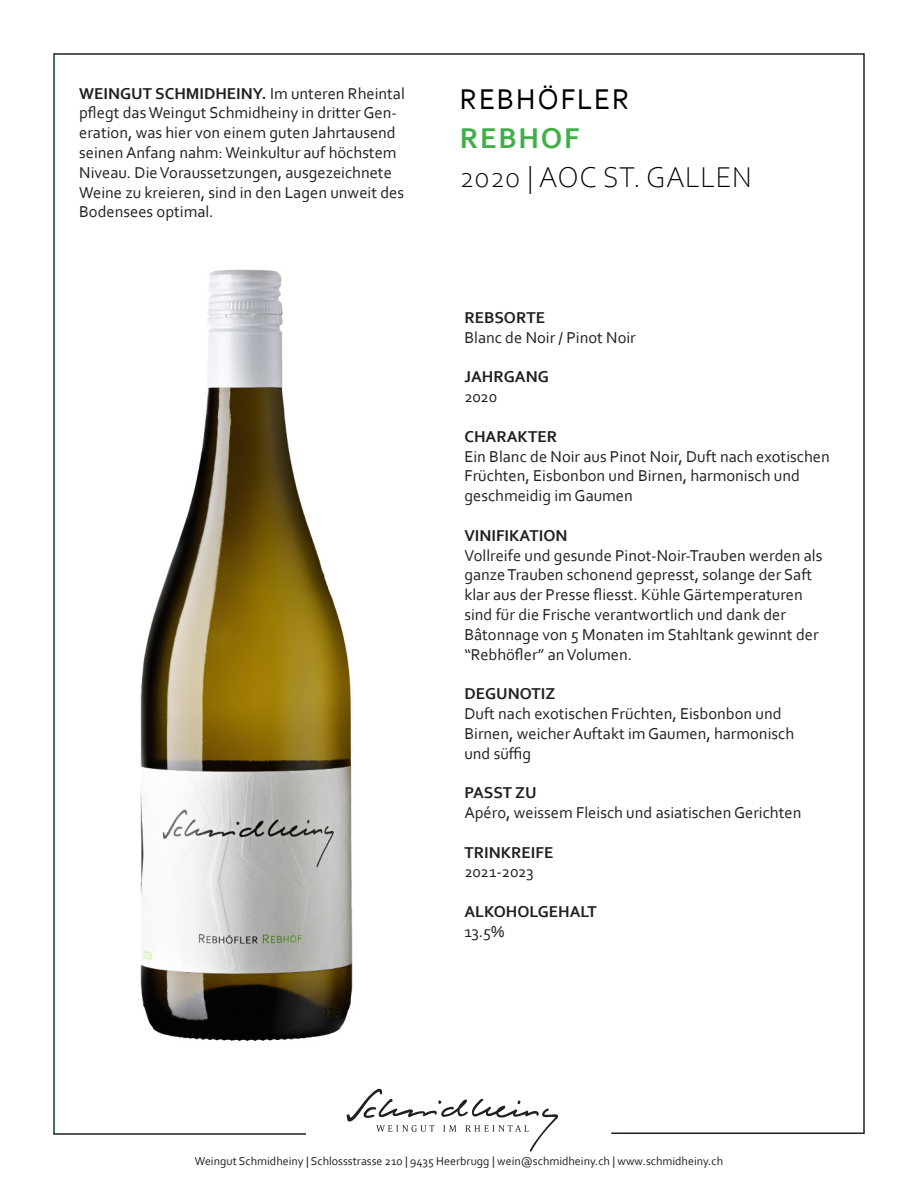
<style>
.page{position:relative;width:918px;height:1188px;background:#fff}
.page>*{position:absolute;margin:0;border:0;box-sizing:border-box;transform-origin:0 0}
.Header_-_Align_Left{font:300 30px "Corbel";letter-spacing:.02em;color:#000}
.Header_-_Align_Left-2{font:30px "Corbel";letter-spacing:.06em;color:#000}
.Header_-_Align_Left-3{font:700 30px "Corbel";letter-spacing:.06em;color:#40ae49}
.t1{font:16.5px/19.8px "Corbel";color:#231f20}
.t2{font:700 16.5px "Corbel";color:#231f20}
.t3{font:16.5px "Corbel";letter-spacing:-.02em;color:#231f20}
.t4{font:12px "Corbel";color:#231f20}
.s1{font-weight:700}
</style>
<div class="page">
<svg style="left:346px;top:1088px;width:212px;height:64px"></svg>
<img style="left:140px;top:269px;width:213px;height:773px">
<hr style="left:54px;top:53px;width:810px;height:2px;background:#231f20">
<hr style="left:53px;top:53px;width:2px;height:1081px;background:#044047">
<hr style="left:863px;top:53px;width:2px;height:1081px;background:#231f20">
<hr style="left:53px;top:1133px;width:253px;height:2px;background:#231f20">
<hr style="left:611px;top:1132px;width:253px;height:2px;background:#231f20">
<p class="t1" style="left:79px;top:83px;width:327px"><span class="s1">WEINGUT SCHMIDHEINY.</span> Im unteren Rheintal pflegt das Weingut Schmidheiny in dritter Gen&shy;eration, was hier von einem guten Jahrtausend seinen Anfang nahm: Weinkultur auf höchstem Niveau. Die Voraussetzungen, ausgezeichnete Weine zu kreieren, sind in den Lagen unweit des Bodensees optimal.</p>
<p class="Header_-_Align_Left-2" style="left:460px;top:80px;width:171px">REBHÖFLER</p>
<p class="Header_-_Align_Left-3" style="left:460px;top:119px;width:121px">REBHOF</p>
<p class="Header_-_Align_Left" style="left:459px;top:158px;width:294px">2020 | AOC ST. GALLEN</p>
<p class="t2" style="left:464px;top:307px;width:82px">REBSORTE</p>
<p class="t1" style="left:464px;top:327px;width:173px">Blanc de Noir / Pinot Noir</p>
<p class="t2" style="left:464px;top:367px;width:86px">JAHRGANG</p>
<p class="t1" style="left:464px;top:386px;width:34px">2020</p>
<p class="t2" style="left:464px;top:426px;width:94px">CHARAKTER</p>
<p class="t1" style="left:464px;top:446px;width:367px">Ein Blanc de Noir aus Pinot Noir, Duft nach exotischen<br>Früchten, Eisbonbon und Birnen, harmonisch und geschmeidig im Gaumen</p>
<p class="t2" style="left:464px;top:525px;width:105px">VINIFIKATION</p>
<p class="t1" style="left:464px;top:545px;width:359px">Vollreife und gesunde Pinot-Noir-Trauben werden als ganze Trauben schonend gepresst, solange der Saft klar aus der Presse fliesst. Kühle Gärtemperaturen</p>
<p class="t1" style="left:464px;top:604px;width:356px">sind für die Frische verantwortlich und dank der<br>Bâtonnage von 5 Monaten im Stahltank gewinnt der “Rebhöfler” an Volumen.</p>
<p class="t2" style="left:464px;top:684px;width:92px">DEGUNOTIZ</p>
<p class="t1" style="left:464px;top:703px;width:331px">Duft nach exotischen Früchten, Eisbonbon und<br>Birnen, weicher Auftakt im Gaumen, harmonisch</p>
<p class="t1" style="left:464px;top:743px;width:68px">und süffig</p>
<p class="t2" style="left:464px;top:783px;width:74px">PASST ZU</p>
<p class="t1" style="left:464px;top:802px;width:339px">Apéro, weissem Fleisch und asiatischen Gerichten</p>
<p class="t2" style="left:464px;top:842px;width:91px">TRINKREIFE</p>
<p class="t3" style="left:464px;top:862px;width:71px">2021-2023</p>
<p class="t2" style="left:464px;top:901px;width:134px">ALKOHOLGEHALT</p>
<p class="t1" style="left:464px;top:921px;width:42px">13.5%</p>
<p class="t4" style="left:195px;top:1153px;width:530px">Weingut Schmidheiny | Schlossstrasse 210 | 9435 Heerbrugg | wein@schmidheiny.ch | www.schmidheiny.ch</p>
</div>
